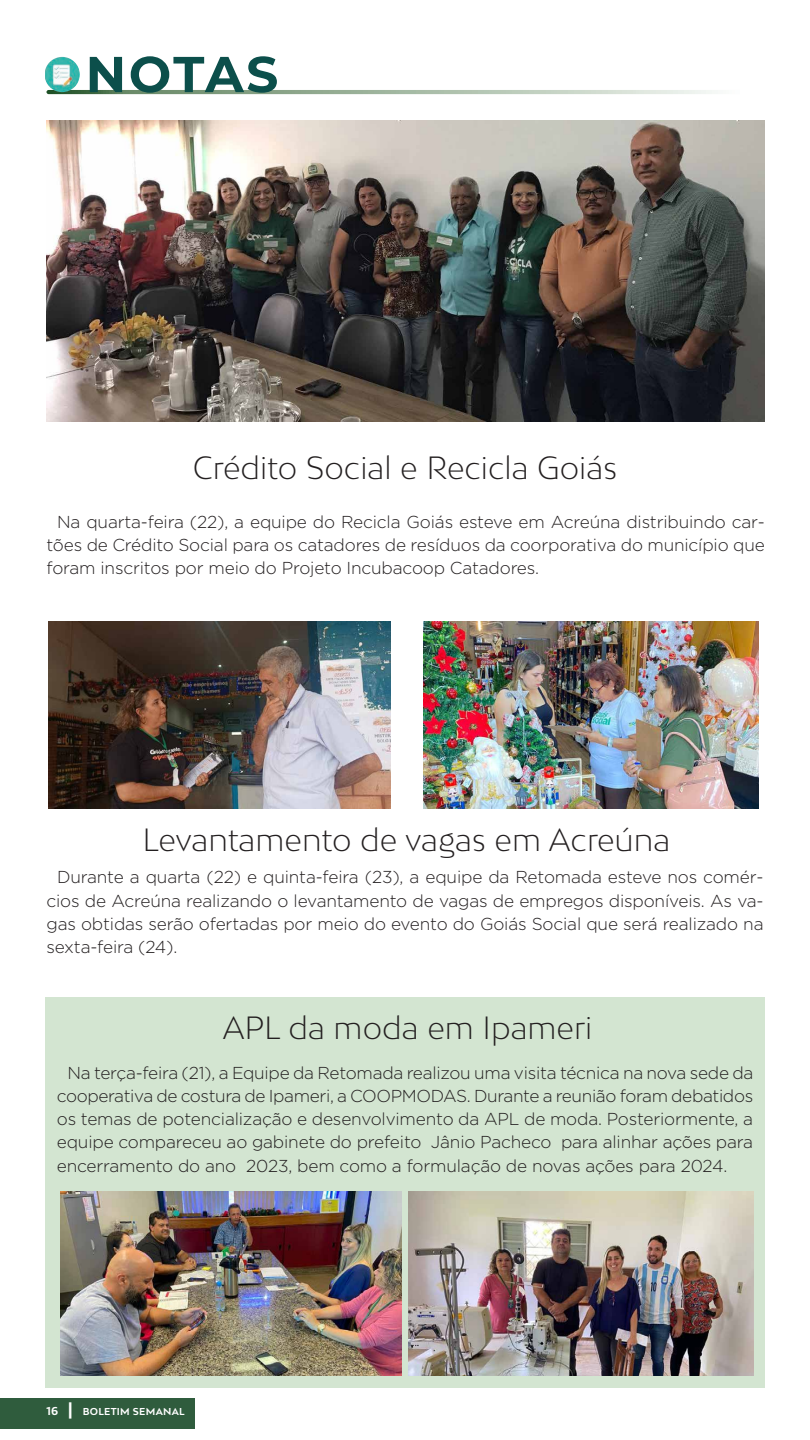
<style>
.page{position:relative;width:810px;height:1440px;background:#fff}
.page>*{position:absolute;margin:0;border:0;box-sizing:border-box;transform-origin:0 0}
.t1{font:700 50.32px "Montserrat";letter-spacing:.045em;color:#0c4f4b}
.t2{font:300 30.38px "Bw Mitga";color:#231f20}
.t3{font:300 17.25px/23.2px "Gotham";letter-spacing:-.01em;color:#231f20;text-align:justify}
.t4{font:700 9.45px "Bw Mitga";letter-spacing:.03em;color:#fff}
.s1{font-size:10.88px}
.s2{font-size:16.27px}
</style>
<div class="page">
<div style="left:0;top:1398px;width:195px;height:31px;background:#2f5c3d"></div>
<div style="left:45px;top:997px;width:720px;height:391px;background:#d3e5d1"></div>
<svg style="left:46px;top:90px;width:719px;height:4px;background:#a6baa5"></svg>
<img style="left:45px;top:57px;width:35px;height:35px">
<img style="left:46px;top:120px;width:719px;height:302px">
<img style="left:48px;top:622px;width:343px;height:186px">
<img style="left:424px;top:622px;width:335px;height:186px">
<img style="left:61px;top:1191px;width:340px;height:184px">
<img style="left:409px;top:1191px;width:344px;height:184px">
<h1 class="t1" style="left:86px;top:38px;width:194px">NOTAS</h1>
<h2 class="t2" style="left:193px;top:448px;width:426px">Crédito Social e Recicla Goiás</h2>
<p class="t3" style="left:47px;top:510px;width:720px;text-indent:11px">Na quarta-feira (22), a equipe do Recicla Goiás esteve em Acreúna distribuindo car&shy;tões de Crédito Social para os catadores de resíduos da coorporativa do município que foram inscritos por meio do Projeto Incubacoop Catadores.</p>
<h2 class="t2" style="left:143px;top:820px;width:529px">Levantamento de vagas em Acreúna</h2>
<p class="t3" style="left:47px;top:865px;width:719px;text-indent:11px">Durante a quarta (22) e quinta-feira (23), a equipe da Retomada esteve nos comér&shy;cios de Acreúna realizando o levantamento de vagas de empregos disponíveis. As va&shy;gas obtidas serão ofertadas por meio do evento do Goiás Social que será realizado na sexta-feira (24).</p>
<h2 class="t2" style="left:223px;top:1007px;width:371px">APL da moda em Ipameri</h2>
<p class="t3" style="left:57px;top:1061px;width:698px;text-indent:11px">Na terça-feira (21), a Equipe da Retomada realizou uma visita técnica na nova sede da cooperativa de costura de Ipameri, a COOPMODAS. Durante a reunião foram debatidos os temas de potencialização e desenvolvimento da APL de moda. Posteriormente, a equipe compareceu ao gabinete do prefeito Jânio Pacheco para alinhar ações para encerramento do ano 2023, bem como a formulação de novas ações para 2024.</p>
<p class="t4" style="left:46px;top:1405px;width:140px"><span class="s1">16</span> <span class="s2">|</span> BOLETIM SEMANAL</p>
</div>
